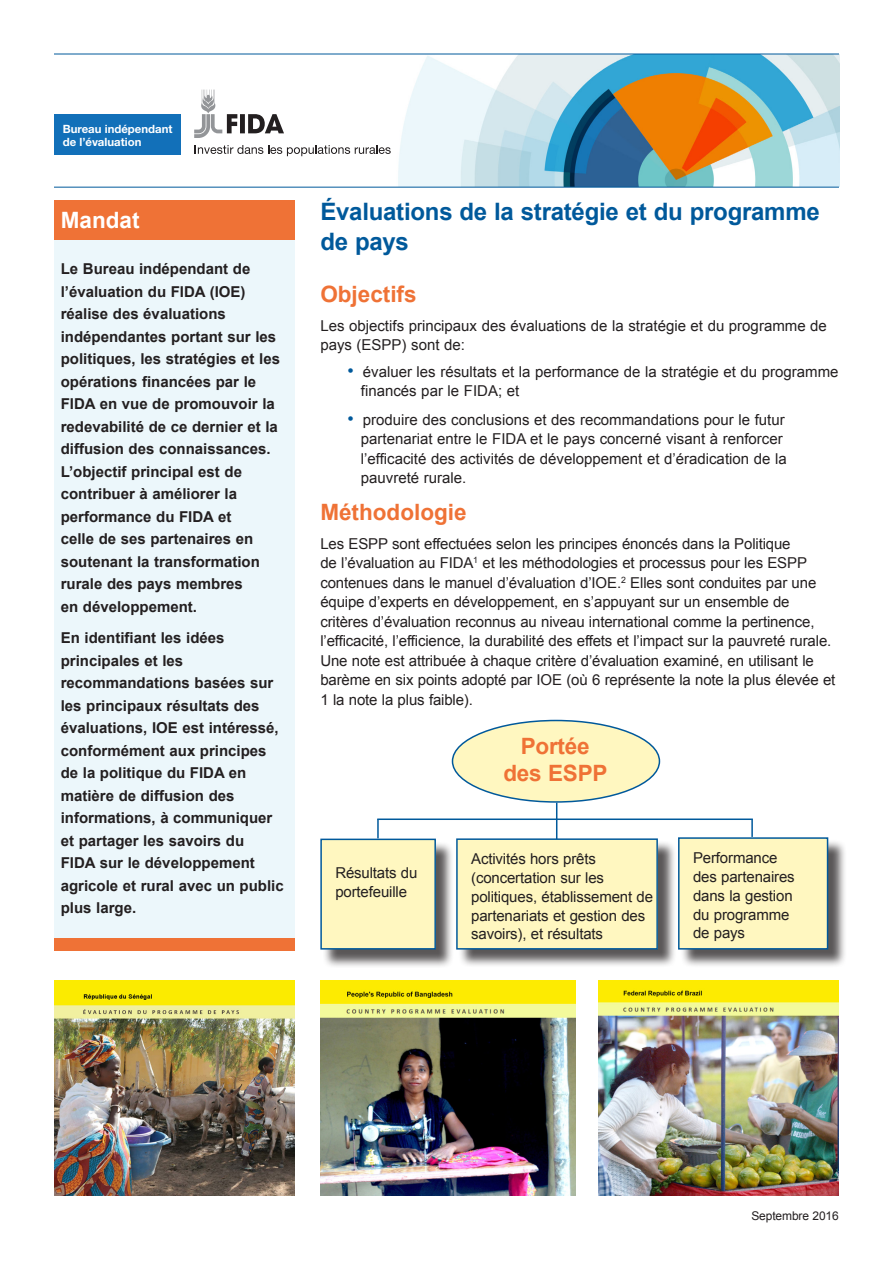
<style>
.page{position:relative;width:893px;height:1263px;background:#fff}
.page>*{position:absolute;margin:0;border:0;box-sizing:border-box;transform-origin:0 0}
.Head_main{font:700 24px/30px "Arial";letter-spacing:-.01em;color:#00599b}
.Body{font:700 22.5px "Arial";color:#ef7236}
.Headline_level_2{font:700 22.5px/27px "Arial";letter-spacing:-.01em;color:#ef7236;text-align:center}
.Body_italic{font:700 22.5px "Arial";color:#fff}
.Headline_level_2-2{font:15px/18.8px "Arial";letter-spacing:-.01em;color:#231f20}
.Body_italic-2{font:700 15px/22.5px "Arial";color:#231f20}
.Body-2{font:15px/19.5px "Arial";color:#231f20}
.Headline_level_2-3{font:12px "Arial";letter-spacing:-.01em;color:#231f20}
.t1{font:700 11.4px/13.6px "Helvetica Neue LT Std";color:#fff}
.s1{font-size:18px;color:#00599b}
</style>
<div class="page">
<img style="left:598px;top:981px;width:241px;height:214px">
<img style="left:54px;top:981px;width:241px;height:214px">
<img style="left:320px;top:981px;width:255px;height:214px">
<img style="left:386px;top:54px;width:454px;height:133px">
<div style="left:55px;top:114px;width:126px;height:41px;background:#1270b9"></div>
<svg style="left:195px;top:145px;width:196px;height:11px"></svg>
<svg style="left:194px;top:90px;width:90px;height:48px"></svg>
<hr style="left:54px;top:187px;width:785px;height:1px;background:#00599b">
<hr style="left:54px;top:54px;width:785px;height:1px;background:#00599b">
<div style="left:323px;top:841px;width:131px;height:127px;background:#231f20;opacity:.75"></div>
<div style="left:321px;top:839px;width:114px;height:110px;background:#fff7c0"></div>
<div style="left:320px;top:838px;width:116px;height:111px;border:2px solid #00599b"></div>
<hr style="left:556px;top:803px;width:1px;height:36px;background:#00599b">
<div style="left:452px;top:720px;width:207px;height:82px;background:#fff7c0;border-radius:50%"></div>
<div style="left:452px;top:720px;width:208px;height:83px;border:2px solid #00599b;border-radius:50%"></div>
<div style="left:458px;top:841px;width:219px;height:127px;background:#231f20;opacity:.75"></div>
<div style="left:457px;top:839px;width:200px;height:110px;background:#fff7c0"></div>
<div style="left:456px;top:838px;width:202px;height:111px;border:2px solid #00599b"></div>
<hr style="left:377px;top:818px;width:376px;height:2px;background:#00599b">
<div style="left:680px;top:839px;width:167px;height:129px;background:#231f20;opacity:.75"></div>
<div style="left:679px;top:838px;width:148px;height:111px;background:#fff7c0"></div>
<div style="left:678px;top:837px;width:150px;height:112px;border:2px solid #00599b"></div>
<svg style="left:377px;top:819px;width:2px;height:19px"></svg>
<svg style="left:751px;top:820px;width:2px;height:17px"></svg>
<div style="left:54px;top:222px;width:241px;height:716px;background:#ecf7fb"></div>
<div style="left:54px;top:200px;width:241px;height:39px;background:#ef7236"></div>
<div style="left:55px;top:938px;width:240px;height:13px;background:#ef7236"></div>
<p class="t1" style="left:63px;top:122px;width:111px">Bureau indépendant de l’évaluation</p>
<p class="Body_italic" style="left:61px;top:206px;width:80px">Mandat</p>
<p class="Body_italic-2" style="left:61px;top:258px;width:221px">Le Bureau indépendant de l’évaluation du FIDA (IOE) réalise des évaluations indépendantes portant sur les politiques, les stratégies et les opérations financées par le<br>FIDA en vue de promouvoir la redevabilité de ce dernier et la diffusion des connaissances.<br>L’objectif principal est de contribuer à améliorer la performance du FIDA et<br>celle de ses partenaires en soutenant la transformation rurale des pays membres<br>en développement.</p>
<p class="Body_italic-2" style="left:61px;top:627px;width:225px">En identifiant les idées principales et les recommandations basées sur les principaux résultats des évaluations, IOE est intéressé, conformément aux principes de la politique du FIDA en matière de diffusion des informations, à communiquer et partager les savoirs du<br>FIDA sur le développement agricole et rural avec un public plus large.</p>
<p class="Head_main" style="left:320px;top:198px;width:501px">Évaluations de la stratégie et du programme de pays</p>
<p class="Body" style="left:320px;top:279px;width:98px">Objectifs</p>
<p class="Body-2" style="left:320px;top:316px;width:508px">Les objectifs principaux des évaluations de la stratégie et du programme de pays (ESPP) sont de:</p>
<p class="Body-2" style="left:361px;top:362px;width:479px;text-indent:-14px"><span class="s1">•</span> évaluer les résultats et la performance de la stratégie et du programme financés par le FIDA; et</p>
<p class="Body-2" style="left:361px;top:410px;width:427px;text-indent:-14px"><span class="s1">•</span> produire des conclusions et des recommandations pour le futur partenariat entre le FIDA et le pays concerné visant à renforcer l’efficacité des activités de développement et d’éradication de la pauvreté rurale.</p>
<p class="Body" style="left:320px;top:497px;width:148px">Méthodologie</p>
<p class="Headline_level_2-2" style="left:320px;top:534px;width:517px;line-height:19.5px">Les ESPP sont effectuées selon les principes énoncés dans la Politique<br>de l’évaluation au FIDA<sup>1</sup> et les méthodologies et processus pour les ESPP contenues dans le manuel d’évaluation d’IOE.<sup>2</sup> Elles sont conduites par une équipe d’experts en développement, en s’appuyant sur un ensemble de critères d’évaluation reconnus au niveau international comme la pertinence, l’efficacité, l’efficience, la durabilité des effets et l’impact sur la pauvreté rurale.<br>Une note est attribuée à chaque critère d’évaluation examiné, en utilisant le barème en six points adopté par IOE (où 6 représente la note la plus élevée et 1 la note la plus faible).</p>
<p class="Headline_level_2-2" style="left:335px;top:863px;width:84px">Résultats du portefeuille</p>
<p class="Headline_level_2" style="left:503px;top:733px;width:106px">Portée des ESPP</p>
<p class="Headline_level_2-2" style="left:471px;top:850px;width:183px">Activités hors prêts (concertation sur les politiques, établissement de partenariats et gestion des savoirs), et résultats</p>
<p class="Headline_level_2-2" style="left:693px;top:849px;width:103px">Performance des partenaires dans la gestion du programme de pays</p>
<p class="Headline_level_2-3" style="left:751px;top:1207px;width:89px">Septembre 2016</p>
</div>
